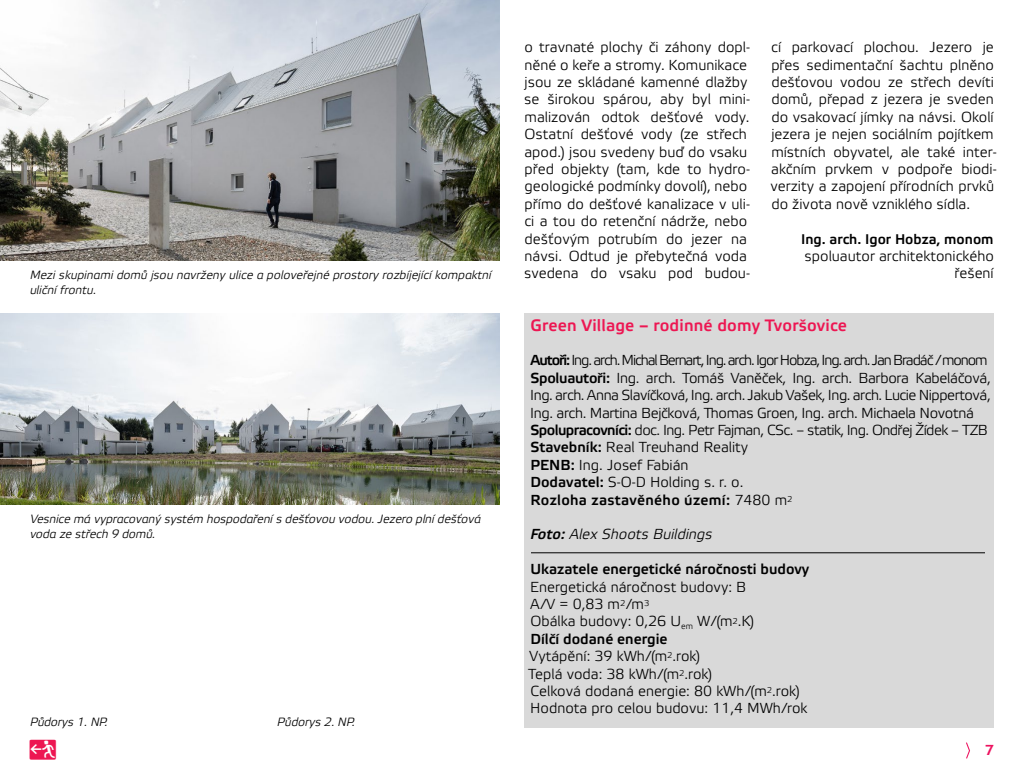
<style>
.page{position:relative;width:1024px;height:768px;background:#fff}
.page>*{position:absolute;margin:0;border:0;box-sizing:border-box;transform-origin:0 0}
.t1{font:20px "Etelka Medium Pro";color:#ed1652}
.t2{font:16.5px "Etelka Medium Pro";letter-spacing:.01em;color:#ed1652}
.t3{font:14.5px/17.4px "Etelka Light Pro";color:#000}
.t4{font:14.5px/17.4px "Etelka Light Pro";letter-spacing:-.03em;color:#000}
.t5{font:14.5px "Etelka Medium Pro";color:#000}
.t6{font:14.5px "Etelka Medium Pro";letter-spacing:.02em;color:#000}
.t7{font:italic 14.5px "Etelka Light Pro";color:#000}
.t8{font:14.5px "Etelka Medium Pro";color:#ed125f}
.t9{font:14px "Etelka Medium Pro";color:#000}
.t10{font:italic 12px/14.4px "Etelka Light Pro";letter-spacing:-.01em;color:#000}
.s1{font-family:"Etelka Medium Pro"}
.s2{font-family:"Etelka Light Pro"}
</style>
<div class="page">
<svg style="left:966px;top:742px;width:4px;height:17px"></svg>
<div style="left:524px;top:313px;width:470px;height:415px;background:#d9d9d9"></div>
<img style="left:0;top:0;width:500px;height:261px">
<img style="left:0;top:313px;width:500px;height:192px">
<hr style="left:531px;top:553px;width:454px;height:1px;background:#000">
<p class="t10" style="left:30px;top:269px;width:463px">Mezi skupinami domů jsou navrženy ulice a poloveřejné prostory rozbíjející kompaktní uliční frontu.</p>
<p class="t10" style="left:30px;top:513px;width:453px">Vesnice má vypracovaný systém hospodaření s dešťovou vodou. Jezero plní dešťová voda ze střech 9 domů.</p>
<p class="t10" style="left:30px;top:715px;width:80px">Půdorys 1. NP.</p>
<h1 class="t1" style="left:29px;top:737px;width:29px">q</h1>
<p class="t10" style="left:277px;top:715px;width:80px">Půdorys 2. NP.</p>
<p class="t3" style="left:524px;top:39px;width:227px">o travnaté plochy či záhony dopl&shy;něné o keře a stromy. Komunikace jsou ze skládané kamenné dlažby se širokou spárou, aby byl mini&shy;malizován odtok dešťové vody.<br>Ostatní dešťové vody (ze střech apod.) jsou svedeny buď do vsaku před objekty (tam, kde to hydro&shy;geologické podmínky dovolí), nebo přímo do dešťové kanalizace v uli&shy;ci a tou do retenční nádrže, nebo dešťovým potrubím do jezer na návsi. Odtud je přebytečná voda svedena do vsaku pod budou-</p>
<p class="t3" style="left:770px;top:39px;width:228px">cí parkovací plochou. Jezero je přes sedimentační šachtu plněno dešťovou vodou ze střech devíti domů, přepad z jezera je sveden do vsakovací jímky na návsi. Okolí jezera je nejen sociálním pojítkem místních obyvatel, ale také inter&shy;akčním prvkem v podpoře biodi&shy;verzity a zapojení přírodních prvků do života nově vzniklého sídla.</p>
<p class="t9" style="left:801px;top:231px;width:194px">Ing. arch. Igor Hobza, monom</p>
<p class="t3" style="left:805px;top:248px;width:191px;text-align:right">spoluautor architektonického řešení</p>
<p class="t2" style="left:530px;top:316px;width:318px">Green Village – rodinné domy Tvoršovice</p>
<p class="t4" style="left:530px;top:353px;width:462px"><span class="s1">Autoři:</span> Ing. arch. Michal Bernart, Ing. arch. Igor Hobza, Ing. arch. Jan Bradáč / monom <span class="s1">Spoluautoři:</span> Ing. arch. Tomáš Vaněček, Ing. arch. Barbora Kabeláčová, Ing. arch. Anna Slavíčková, Ing. arch. Jakub Vašek, Ing. arch. Lucie Nippertová, Ing. arch. Martina Bejčková, Thomas Groen, Ing. arch. Michaela Novotná <span class="s1">Spolupracovníci:</span> doc. Ing. Petr Fajman, CSc. – statik, Ing. Ondřej Žídek – TZB <span class="s1">Stavebník:</span> Real Treuhand Reality<br><span class="s1">PENB:</span> Ing. Josef Fabián<br><span class="s1">Dodavatel:</span> S-O-D Holding s. r. o.</p>
<p class="t6" style="left:530px;top:492px;width:264px">Rozloha zastavěného území: <span class="s2">7480 m</span><sup>2</sup></p>
<p class="t7" style="left:530px;top:527px;width:184px"><span class="s1">Foto:</span> Alex Shoots Buildings</p>
<p class="t5" style="left:530px;top:561px;width:280px">Ukazatele energetické náročnosti budovy</p>
<p class="t3" style="left:530px;top:579px;width:226px">Energetická náročnost budovy: B<br>A/V = 0,83 m<sup>2</sup>/m<sup>3<br></sup>Obálka budovy: 0,26 U<sub>em</sub> W/(m<sup>2</sup>.K)</p>
<p class="t5" style="left:530px;top:631px;width:139px">Dílčí dodané energie</p>
<p class="t3" style="left:528px;top:648px;width:281px">Vytápění: 39 kWh/(m<sup>2</sup>.rok)<br>Teplá voda: 38 kWh/(m<sup>2</sup>.rok)<br>Celková dodaná energie: 80 kWh/(m<sup>2</sup>.rok)<br>Hodnota pro celou budovu: 11,4 MWh/rok</p>
<p class="t8" style="left:985px;top:742px;width:11px">7</p>
</div>
